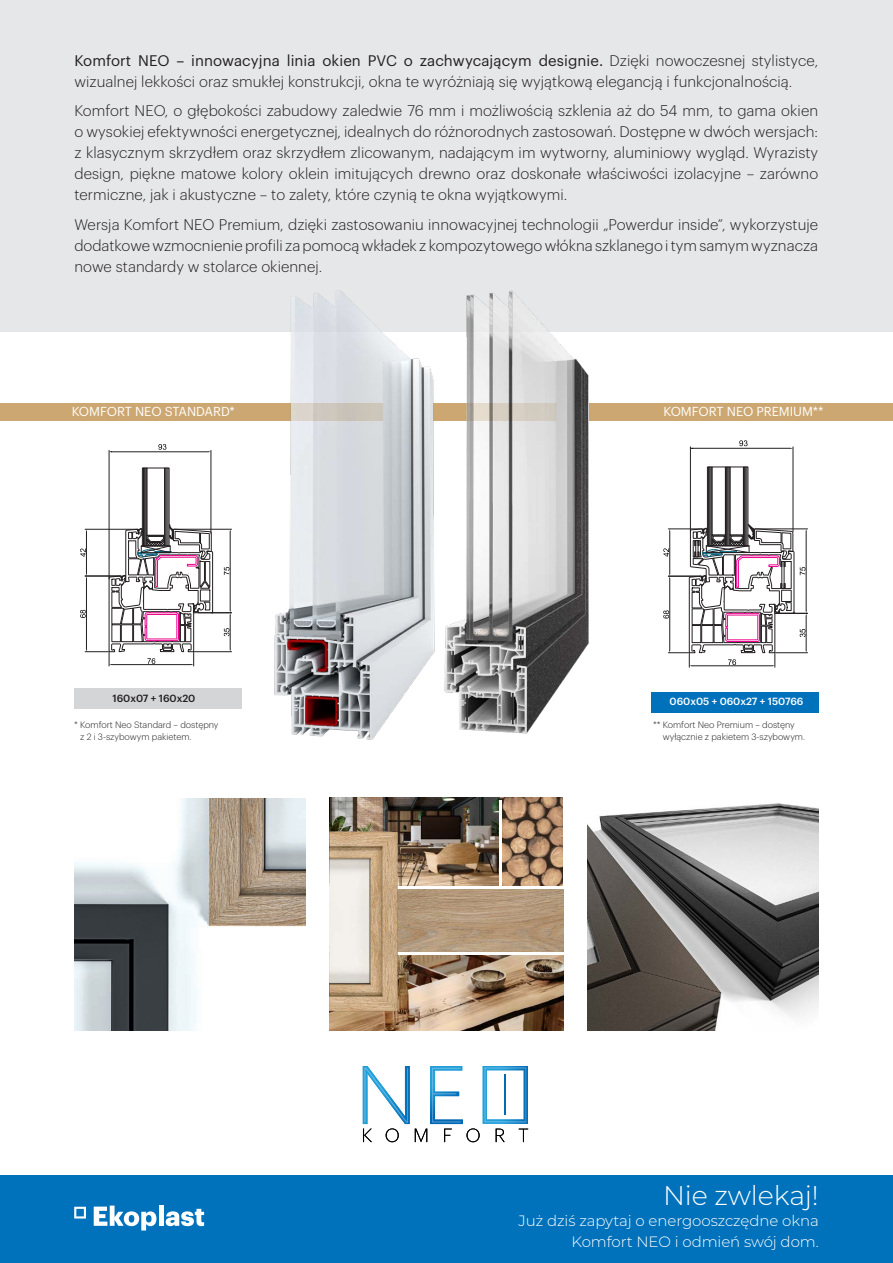
<style>
.page{position:relative;width:893px;height:1263px;background:#fff}
.page>*{position:absolute;margin:0;border:0;box-sizing:border-box;transform-origin:0 0}
.t1{font:300 27px "Montserrat";letter-spacing:-.005em;color:#fff}
.t2{font:300 15px/21px "Graphik";letter-spacing:.005em;color:#231f20;text-align:justify}
.t3{font:300 15px/21px "Montserrat";letter-spacing:-.005em;color:#fff;text-align:right}
.t4{font:12.75px "Graphik";letter-spacing:-.005em;color:#fff}
.Paragraph_Style_1{font:500 10.2px "Graphik";color:#fff}
.Paragraph_Style_1-2{font:500 10.2px "Graphik";color:#231f20}
.Paragraph_Style_1-3{font:300 9px/12.8px "Graphik";color:#231f20}
.s1{font-weight:400}
</style>
<div class="page">
<div style="left:0;top:0;width:893px;height:332px;background:#e6e7e9"></div>
<div style="left:0;top:1176px;width:893px;height:87px;background:#0072bc"></div>
<div style="left:589px;top:403px;width:304px;height:18px;background:#cca771"></div>
<div style="left:0;top:403px;width:557px;height:18px;background:#cca771"></div>
<div style="left:74px;top:688px;width:168px;height:20px;background:#d4d5d7"></div>
<div style="left:651px;top:692px;width:168px;height:20px;background:#0072bc"></div>
<img style="left:362px;top:1066px;width:1px;height:58px">
<svg style="left:74px;top:1207px;width:12px;height:11px"></svg>
<svg style="left:94px;top:1205px;width:62px;height:25px"></svg>
<hr style="left:159px;top:1205px;width:4px;height:21px;background:#fff">
<svg style="left:166px;top:1209px;width:38px;height:17px"></svg>
<svg style="left:363px;top:1066px;width:165px;height:76px"></svg>
<img style="left:228px;top:296px;width:81px;height:439px">
<img style="left:309px;top:290px;width:388px;height:450px">
<img style="left:422px;top:798px;width:79px;height:88px">
<img style="left:501px;top:798px;width:62px;height:88px">
<img style="left:330px;top:955px;width:234px;height:75px">
<img style="left:422px;top:889px;width:142px;height:63px">
<hr style="left:500px;top:800px;width:2px;height:89px;background:#fff">
<img style="left:329px;top:798px;width:93px;height:223px">
<img style="left:587px;top:803px;width:232px;height:227px">
<img style="left:74px;top:799px;width:232px;height:231px">
<hr style="left:793px;top:447px;width:1px;height:85px;background:#231f20">
<hr style="left:690px;top:447px;width:1px;height:85px;background:#231f20">
<hr style="left:691px;top:448px;width:99px;height:1px;background:#231f20">
<svg style="left:739px;top:440px;width:8px;height:6px"></svg>
<svg style="left:663px;top:467px;width:144px;height:200px"></svg>
<hr style="left:211px;top:450px;width:1px;height:83px;background:#231f20">
<hr style="left:109px;top:450px;width:1px;height:129px;background:#231f20">
<hr style="left:111px;top:451px;width:97px;height:1px;background:#231f20">
<svg style="left:158px;top:444px;width:8px;height:6px"></svg>
<svg style="left:80px;top:468px;width:152px;height:198px"></svg>
<p class="t2" style="left:74px;top:48px;width:745px"><span class="s1">Komfort NEO – innowacyjna linia okien PVC o zachwycającym designie.</span> Dzięki nowoczesnej stylistyce, wizualnej lekkości oraz smukłej konstrukcji, okna te wyróżniają się wyjątkową elegancją i funkcjonalnością.</p>
<p class="t2" style="left:74px;top:99px;width:745px">Komfort NEO, o głębokości zabudowy zaledwie 76 mm i możliwością szklenia aż do 54 mm, to gama okien o wysokiej efektywności energetycznej, idealnych do różnorodnych zastosowań. Dostępne w dwóch wersjach: z klasycznym skrzydłem oraz skrzydłem zlicowanym, nadającym im wytworny, aluminiowy wygląd. Wyrazisty design, piękne matowe kolory oklein imitujących drewno oraz doskonałe właściwości izolacyjne – zarówno termiczne, jak i akustyczne – to zalety, które czynią te okna wyjątkowymi.</p>
<p class="t2" style="left:74px;top:212px;width:745px">Wersja Komfort NEO Premium, dzięki zastosowaniu innowacyjnej technologii „Powerdur inside”, wykorzystuje dodatkowe wzmocnienie profili za pomocą wkładek z kompozytowego włókna szklanego i tym samym wyznacza nowe standardy w stolarce okiennej.</p>
<p class="t4" style="left:72px;top:402px;width:164px">KOMFORT NEO STANDARD*</p>
<p class="t4" style="left:664px;top:402px;width:161px">KOMFORT NEO PREMIUM**</p>
<p class="Paragraph_Style_1-2" style="left:112px;top:690px;width:84px">160x07 + 160x20</p>
<p class="Paragraph_Style_1-3" style="left:80px;top:717px;width:140px;text-indent:-6px">* Komfort Neo Standard – dostępny z 2 i 3-szybowym pakietem.</p>
<p class="Paragraph_Style_1-3" style="left:663px;top:717px;width:144px;text-indent:-10px">** Komfort Neo Premium – dostęny wyłącznie z pakietem 3-szybowym.</p>
<p class="Paragraph_Style_1" style="left:670px;top:694px;width:135px">060x05 + 060x27 + 150766</p>
<p class="t1" style="left:663px;top:1177px;width:157px">Nie zwlekaj!</p>
<p class="t3" style="left:519px;top:1209px;width:302px">Już dziś zapytaj o energooszczędne okna<br>Komfort NEO i odmień swój dom.</p>
</div>
